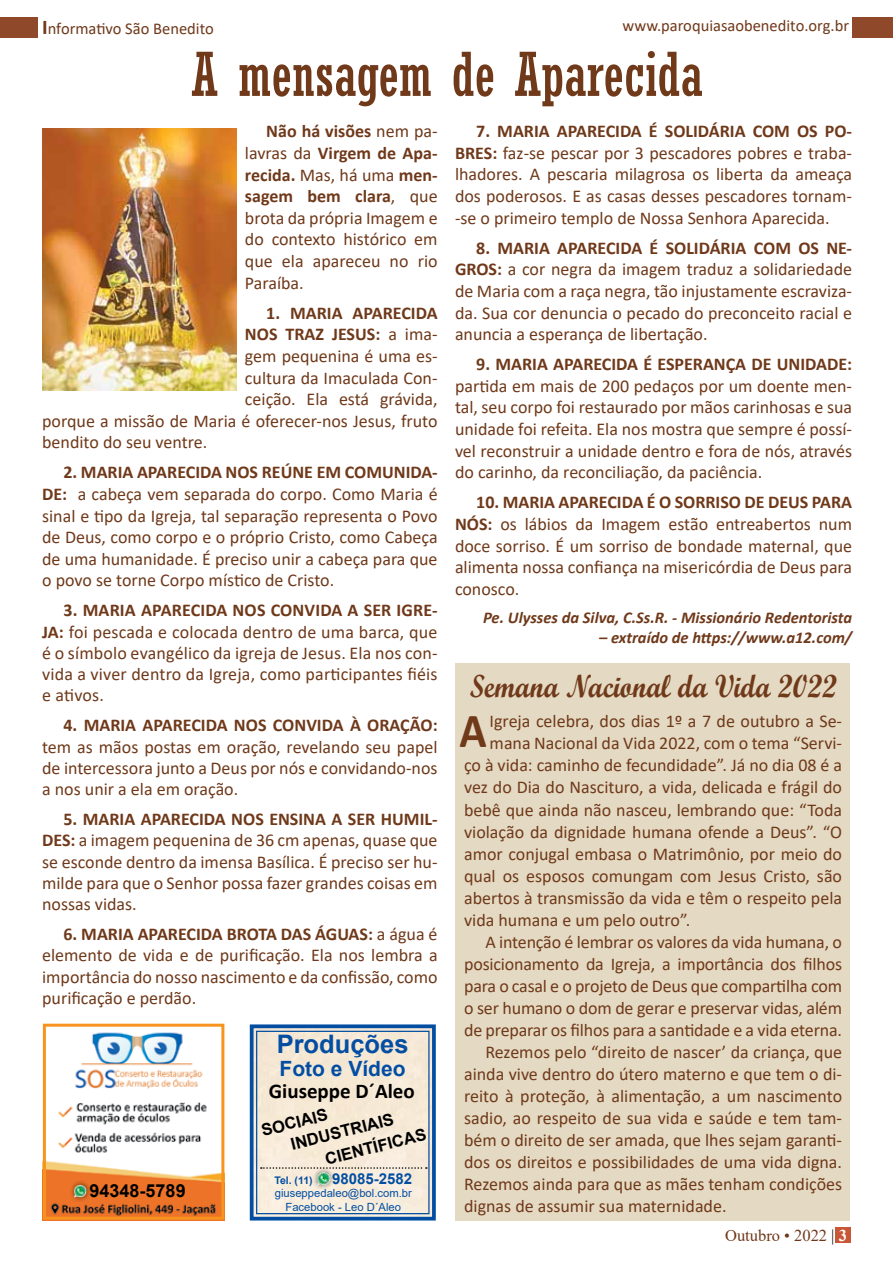
<style>
.page{position:relative;width:893px;height:1263px;background:#fff}
.page>*{position:absolute;margin:0;border:0;box-sizing:border-box;transform-origin:0 0}
.t1{font:condensed 60px "Rockwell";color:#6f391a}
.t2{font:700 49.35px "Calibri";color:#6f391a;scale:.91 1}
.t3{font:31.95px "Script MT Bold";color:#6f391a;scale:.89 1}
.t4{font:700 25.5px "Arial";color:#034ea2}
.t5{font:700 21px "Calibri";color:#000}
.t6{font:700 21px "Arial";color:#034ea2}
.t7{font:18px/21.6px "Calibri";color:#6f391a;text-align:justify}
.t8{font:700 18px "Calibri";color:#6f391a}
.t9{font:700 18px "Arial";color:#000}
.t10{font:italic 700 16.5px "Calibri";color:#6f391a}
.t11{font:16.5px "Calibri";color:#6f381a}
.t12{font:700 16.5px/20.1px "Arial";color:#000}
.t13{font:16.5px "Times New Roman";color:#6f381a}
.t14{font:700 15px "Arial";color:#034ea2}
.t15{font:11.25px/13.5px "Arial";color:#034ea2;text-align:center}
.t16{font:700 10.5px "Arial";color:#034ea2}
.s1{font-weight:700;font-size:21px;color:#6f391a}
.s2{font-weight:700}
.s3{font-weight:400}
.s4{color:#000}
.s5{font-weight:700;color:#fff}
</style>
<div class="page">
<div style="left:0;top:17px;width:37px;height:20px;background:#8f482a"></div>
<div style="left:835px;top:1228px;width:16px;height:15px;background:#c85737"></div>
<div style="left:852px;top:17px;width:41px;height:20px;background:#8f482a"></div>
<img style="left:43px;top:1023px;width:181px;height:198px">
<div style="left:43px;top:1024px;width:181px;height:196px;border:3px solid #f7941e"></div>
<div style="left:53px;top:1182px;width:150px;height:13px;background:#ed7329"></div>
<div style="left:69px;top:1179px;width:23px;height:23px;background:#000;opacity:.75"></div>
<svg style="left:74px;top:1184px;width:13px;height:13px"></svg>
<svg style="left:249px;top:1024px;width:187px;height:197px;background:#dcd9d1"></svg>
<div style="left:455px;top:663px;width:394px;height:558px;background:#e4d9c2"></div>
<img style="left:42px;top:129px;width:194px;height:262px">
<p class="t11" style="left:42px;top:17px;width:173px"><span class="s1">I</span>nformativo São Benedito</p>
<p class="t11" style="left:623px;top:14px;width:228px">www.paroquiasaobenedito.org.br</p>
<h1 class="t1" style="left:191px;top:40px;width:513px">A mensagem de Aparecida</h1>
<p class="t7" style="left:455px;top:120px;width:399px;text-indent:21px"><span class="s2">7. MARIA APARECIDA É SOLIDÁRIA COM OS PO-BRES:</span> faz-se pescar por 3 pescadores pobres e traba&shy;lhadores. A pescaria milagrosa os liberta da ameaça dos poderosos. E as casas desses pescadores tornam--se o primeiro templo de Nossa Senhora Aparecida.</p>
<p class="t7" style="left:455px;top:236px;width:399px;text-indent:21px"><span class="s2">8. MARIA APARECIDA É SOLIDÁRIA COM OS NE-GROS:</span> a cor negra da imagem traduz a solidariedade de Maria com a raça negra, tão injustamente escraviza&shy;da. Sua cor denuncia o pecado do preconceito racial e anuncia a esperança de libertação.</p>
<p class="t8" style="left:476px;top:352px;width:377px">9. MARIA APARECIDA É ESPERANÇA DE UNIDADE:</p>
<p class="t7" style="left:455px;top:375px;width:399px">partida em mais de 200 pedaços por um doente men&shy;tal, seu corpo foi restaurado por mãos carinhosas e sua unidade foi refeita. Ela nos mostra que sempre é possí&shy;vel reconstruir a unidade dentro e fora de nós, através do carinho, da reconciliação, da paciência.</p>
<p class="t7" style="left:455px;top:491px;width:399px;text-indent:21px"><span class="s2">10. MARIA APARECIDA É O SORRISO DE DEUS PARA NÓS:</span> os lábios da Imagem estão entreabertos num doce sorriso. É um sorriso de bondade maternal, que alimenta nossa confiança na misericórdia de Deus para conosco.</p>
<p class="t10" style="left:483px;top:606px;width:370px">Pe. Ulysses da Silva, C.Ss.R. - Missionário Redentorista</p>
<p class="t10" style="left:599px;top:626px;width:254px">– extraído de https://www.a12.com/</p>
<h3 class="t3" style="left:470px;top:666px;width:414px">Semana Nacional da Vida 2022</h3>
<p class="t7" style="left:490px;top:710px;width:354px">Igreja celebra, dos dias 1º a 7 de outubro a Se-</p>
<p class="t7" style="left:490px;top:732px;width:354px">mana Nacional da Vida 2022, com o tema “Servi-</p>
<p class="t7" style="left:464px;top:754px;width:380px">ço à vida: caminho de fecundidade”. Já no dia 08 é a</p>
<p class="t7" style="left:464px;top:776px;width:379px">vez do Dia do Nascituro, a vida, delicada e frágil do</p>
<p class="t7" style="left:464px;top:798px;width:379px">bebê que ainda não nasceu, lembrando que: “Toda</p>
<p class="t7" style="left:464px;top:820px;width:379px">violação da dignidade humana ofende a Deus”. “O</p>
<p class="t7" style="left:464px;top:842px;width:379px">amor conjugal embasa o Matrimônio, por meio do</p>
<p class="t7" style="left:464px;top:864px;width:379px">qual os esposos comungam com Jesus Cristo, são</p>
<p class="t7" style="left:464px;top:886px;width:379px">abertos à transmissão da vida e têm o respeito pela</p>
<p class="t7" style="left:464px;top:908px;width:228px">vida humana e um pelo outro”.</p>
<p class="t7" style="left:485px;top:931px;width:358px">A intenção é lembrar os valores da vida humana, o</p>
<p class="t7" style="left:464px;top:953px;width:379px">posicionamento da Igreja, a importância dos filhos</p>
<p class="t7" style="left:464px;top:975px;width:379px">para o casal e o projeto de Deus que compartilha com</p>
<p class="t7" style="left:464px;top:997px;width:379px">o ser humano o dom de gerar e preservar vidas, além</p>
<p class="t7" style="left:464px;top:1019px;width:379px">de preparar os filhos para a santidade e a vida eterna.</p>
<p class="t7" style="left:485px;top:1041px;width:358px">Rezemos pelo “direito de nascer’ da criança, que</p>
<p class="t7" style="left:464px;top:1063px;width:379px">ainda vive dentro do útero materno e que tem o di-</p>
<p class="t7" style="left:464px;top:1085px;width:379px">reito à proteção, à alimentação, a um nascimento</p>
<p class="t7" style="left:464px;top:1107px;width:379px">sadio, ao respeito de sua vida e saúde e tem tam-</p>
<p class="t7" style="left:464px;top:1129px;width:379px">bém o direito de ser amada, que lhes sejam garanti-</p>
<p class="t7" style="left:464px;top:1151px;width:379px">dos os direitos e possibilidades de uma vida digna.</p>
<p class="t7" style="left:464px;top:1173px;width:379px">Rezemos ainda para que as mães tenham condições</p>
<p class="t7" style="left:464px;top:1195px;width:264px">dignas de assumir sua maternidade.</p>
<p class="t7" style="left:245px;top:120px;width:194px;text-indent:21px"><span class="s2">Não há visões</span> nem pa&shy;lavras da <span class="s2">Virgem de Apa&shy;recida.</span> Mas, há uma <span class="s2">men&shy;sagem bem clara</span>, que brota da própria Imagem e do contexto histórico em que ela apareceu no rio Paraíba.</p>
<p class="t8" style="left:266px;top:300px;width:173px">1. MARIA APARECIDA</p>
<p class="t8" style="left:245px;top:322px;width:194px">NOS TRAZ JESUS: <span class="s3">a ima-</span></p>
<p class="t7" style="left:245px;top:345px;width:194px">gem pequenina é uma es-</p>
<p class="t7" style="left:245px;top:366px;width:194px">cultura da Imaculada Con-</p>
<p class="t7" style="left:245px;top:388px;width:194px">ceição. Ela está grávida,</p>
<p class="t7" style="left:42px;top:409px;width:397px">porque a missão de Maria é oferecer-nos Jesus, fruto</p>
<p class="t7" style="left:42px;top:431px;width:167px">bendito do seu ventre.</p>
<p class="t7" style="left:42px;top:461px;width:397px;text-indent:21px"><span class="s2">2. MARIA APARECIDA NOS REÚNE EM COMUNIDA-DE:</span> a cabeça vem separada do corpo. Como Maria é sinal e tipo da Igreja, tal separação representa o Povo de Deus, como corpo e o próprio Cristo, como Cabeça de uma humanidade. É preciso unir a cabeça para que o povo se torne Corpo místico de Cristo.</p>
<p class="t7" style="left:42px;top:599px;width:397px;text-indent:21px"><span class="s2">3. MARIA APARECIDA NOS CONVIDA A SER IGRE-JA:</span> foi pescada e colocada dentro de uma barca, que é o símbolo evangélico da igreja de Jesus. Ela nos con&shy;vida a viver dentro da Igreja, como participantes fiéis e ativos.</p>
<p class="t8" style="left:63px;top:712px;width:376px">4. MARIA APARECIDA NOS CONVIDA À ORAÇÃO:</p>
<p class="t7" style="left:42px;top:735px;width:397px">tem as mãos postas em oração, revelando seu papel de intercessora junto a Deus por nós e convidando-nos a nos unir a ela em oração.</p>
<p class="t7" style="left:42px;top:808px;width:397px;text-indent:21px"><span class="s2">5. MARIA APARECIDA NOS ENSINA A SER HUMIL-DES:</span> a imagem pequenina de 36 cm apenas, quase que se esconde dentro da imensa Basílica. É preciso ser hu&shy;milde para que o Senhor possa fazer grandes coisas em nossas vidas.</p>
<p class="t7" style="left:42px;top:923px;width:397px;text-indent:21px"><span class="s2">6. MARIA APARECIDA BROTA DAS ÁGUAS:</span> a água é elemento de vida e de purificação. Ela nos lembra a importância do nosso nascimento e da confissão, como purificação e perdão.</p>
<h2 class="t2" style="left:460px;top:696px;width:31px">A</h2>
<h3 class="t4" style="left:277px;top:1026px;width:133px">Produções</h3>
<p class="t6" style="left:280px;top:1053px;width:128px">Foto e Vídeo</p>
<p class="t5" style="left:269px;top:1076px;width:147px">Giuseppe D´Aleo</p>
<p class="t12" style="left:284px;top:1115px;width:107px;text-indent:-25px;rotate:-14deg">SOCIAIS<br>INDUSTRIAIS</p>
<p class="t12" style="left:323px;top:1149px;width:105px;rotate:-14deg">CIENTÍFICAS</p>
<p class="t16" style="left:274px;top:1173px;width:40px">Tel. (11)</p>
<p class="t14" style="left:332px;top:1168px;width:82px">98085-2582</p>
<p class="t15" style="left:275px;top:1187px;width:139px">giuseppedaleo@bol.com.br<br>Facebook - Leo D´Aleo</p>
<p class="t9" style="left:90px;top:1178px;width:98px">94348-5789</p>
<p class="t13" style="left:725px;top:1224px;width:123px">Outubro • 2022 <span class="s4">|</span> <span class="s5">3</span></p>
</div>
